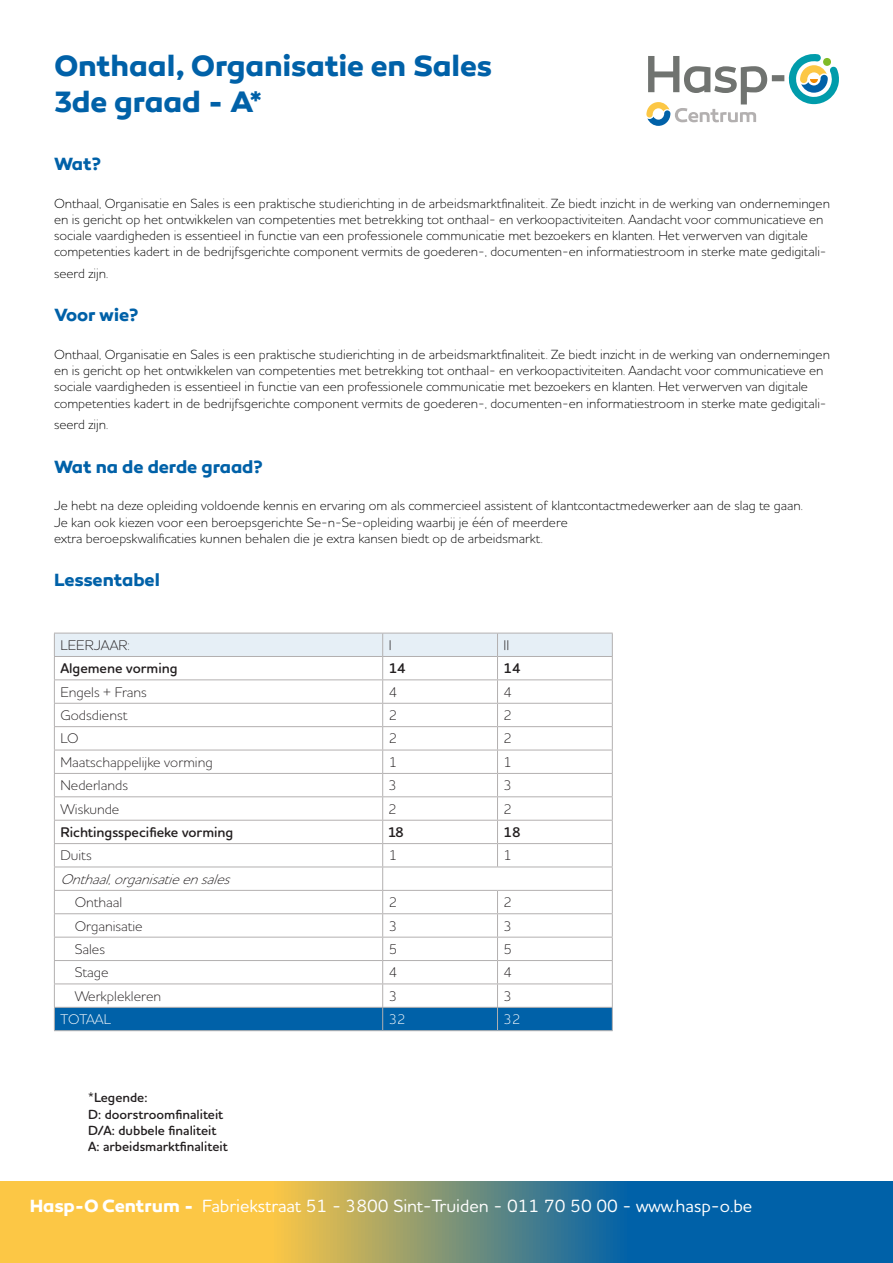
<style>
.page{position:relative;width:893px;height:1263px;background:#fff}
.page>*{position:absolute;margin:0;border:0;box-sizing:border-box;transform-origin:0 0}
.t1{font:700 30px "Canaro";letter-spacing:-.005em;color:#0061a8}
.t2{font:500 18px "Houschka Rounded";color:#fff}
.t3{font:700 18px "Canaro";letter-spacing:-.005em;color:#0061a8}
.t4{font:300 14.25px "Houschka Rounded";color:#231f20}
.t5{font:600 14.25px "Houschka Rounded";color:#231f20}
.t6{font:italic 300 14.25px "Houschka Rounded";color:#231f20}
.t7{font:300 14.25px "Houschka Rounded";letter-spacing:-.005em;color:#fff}
.t8{font:300 13.5px/16.2px "Houschka Rounded";color:#000}
.t9{font:600 13.5px "Houschka Rounded";color:#231f20}
.s1{font-family:"Canaro";font-weight:700}
</style>
<div class="page">
<svg style="left:54px;top:633px;width:559px;height:397px"></svg>
<hr style="left:54px;top:1030px;width:329px;height:1px;background:#b3b0b0">
<hr style="left:383px;top:1030px;width:114px;height:1px;background:#b3b0b0">
<hr style="left:497px;top:1030px;width:116px;height:1px;background:#b3b0b0">
<svg style="left:646px;top:54px;width:193px;height:72px"></svg>
<svg style="left:0;top:1181px;width:893px;height:82px;background:#7f9476"></svg>
<p class="t1" style="left:54px;top:48px;width:440px">Onthaal, Organisatie en Sales</p>
<p class="t1" style="left:54px;top:84px;width:209px">3de graad - A*</p>
<p class="t3" style="left:54px;top:153px;width:48px">Wat?</p>
<p class="t8" style="left:54px;top:195px;width:777px">Onthaal, Organisatie en Sales is een praktische studierichting in de arbeidsmarktfinaliteit. Ze biedt inzicht in de werking van ondernemingen en is gericht op het ontwikkelen van competenties met betrekking tot onthaal- en verkoopactiviteiten. Aandacht voor communicatieve en sociale vaardigheden is essentieel in functie van een professionele communicatie met bezoekers en klanten. Het verwerven van digitale competenties kadert in de bedrijfsgerichte component vermits de goederen-, documenten-en informatiestroom in sterke mate gedigitali-</p>
<p class="t8" style="left:54px;top:265px;width:56px">seerd zijn.</p>
<p class="t3" style="left:54px;top:304px;width:86px">Voor wie?</p>
<p class="t8" style="left:54px;top:346px;width:777px">Onthaal, Organisatie en Sales is een praktische studierichting in de arbeidsmarktfinaliteit. Ze biedt inzicht in de werking van ondernemingen en is gericht op het ontwikkelen van competenties met betrekking tot onthaal- en verkoopactiviteiten. Aandacht voor communicatieve en sociale vaardigheden is essentieel in functie van een professionele communicatie met bezoekers en klanten. Het verwerven van digitale competenties kadert in de bedrijfsgerichte component vermits de goederen-, documenten-en informatiestroom in sterke mate gedigitali-</p>
<p class="t8" style="left:54px;top:416px;width:56px">seerd zijn.</p>
<p class="t3" style="left:54px;top:455px;width:210px">Wat na de derde graad?</p>
<p class="t8" style="left:54px;top:497px;width:750px">Je hebt na deze opleiding voldoende kennis en ervaring om als commercieel assistent of klantcontactmedewerker aan de slag te gaan.</p>
<p class="t8" style="left:54px;top:513px;width:515px">Je kan ook kiezen voor een beroepsgerichte Se-n-Se-opleiding waarbij je één of meerdere</p>
<p class="t8" style="left:54px;top:529px;width:490px">extra beroepskwalificaties kunnen behalen die je extra kansen biedt op de arbeidsmarkt.</p>
<p class="t3" style="left:54px;top:568px;width:107px">Lessentabel</p>
<p class="t4" style="left:60px;top:636px;width:71px">LEERJAAR:</p>
<p class="t4" style="left:389px;top:636px;width:4px">I</p>
<p class="t4" style="left:503px;top:636px;width:7px">II</p>
<p class="t5" style="left:60px;top:659px;width:119px">Algemene vorming</p>
<p class="t5" style="left:389px;top:659px;width:19px">14</p>
<p class="t5" style="left:503px;top:659px;width:19px">14</p>
<p class="t4" style="left:60px;top:682px;width:88px">Engels + Frans</p>
<p class="t4" style="left:389px;top:682px;width:10px">4</p>
<p class="t4" style="left:503px;top:682px;width:10px">4</p>
<p class="t4" style="left:60px;top:706px;width:69px">Godsdienst</p>
<p class="t4" style="left:389px;top:706px;width:10px">2</p>
<p class="t4" style="left:503px;top:706px;width:10px">2</p>
<p class="t4" style="left:60px;top:729px;width:20px">LO</p>
<p class="t4" style="left:389px;top:729px;width:10px">2</p>
<p class="t4" style="left:503px;top:729px;width:10px">2</p>
<p class="t4" style="left:60px;top:752px;width:154px">Maatschappelijke vorming</p>
<p class="t4" style="left:389px;top:752px;width:10px">1</p>
<p class="t4" style="left:503px;top:752px;width:10px">1</p>
<p class="t4" style="left:60px;top:776px;width:69px">Nederlands</p>
<p class="t4" style="left:389px;top:776px;width:9px">3</p>
<p class="t4" style="left:503px;top:776px;width:10px">3</p>
<p class="t4" style="left:60px;top:799px;width:61px">Wiskunde</p>
<p class="t4" style="left:389px;top:799px;width:9px">2</p>
<p class="t4" style="left:503px;top:799px;width:10px">2</p>
<p class="t5" style="left:60px;top:823px;width:175px">Richtingsspecifieke vorming</p>
<p class="t5" style="left:389px;top:823px;width:17px">18</p>
<p class="t5" style="left:503px;top:823px;width:19px">18</p>
<p class="t4" style="left:60px;top:846px;width:33px">Duits</p>
<p class="t4" style="left:389px;top:846px;width:10px">1</p>
<p class="t4" style="left:503px;top:846px;width:10px">1</p>
<p class="t6" style="left:60px;top:869px;width:177px">Onthaal,organisatieensales</p>
<p class="t4" style="left:75px;top:893px;width:49px">Onthaal</p>
<p class="t4" style="left:389px;top:893px;width:10px">2</p>
<p class="t4" style="left:503px;top:893px;width:10px">2</p>
<p class="t4" style="left:75px;top:916px;width:70px">Organisatie</p>
<p class="t4" style="left:389px;top:916px;width:10px">3</p>
<p class="t4" style="left:503px;top:916px;width:10px">3</p>
<p class="t4" style="left:75px;top:940px;width:32px">Sales</p>
<p class="t4" style="left:389px;top:940px;width:10px">5</p>
<p class="t4" style="left:503px;top:940px;width:10px">5</p>
<p class="t4" style="left:75px;top:963px;width:35px">Stage</p>
<p class="t4" style="left:389px;top:963px;width:10px">4</p>
<p class="t4" style="left:503px;top:963px;width:10px">4</p>
<p class="t4" style="left:75px;top:986px;width:88px">Werkplekleren</p>
<p class="t4" style="left:389px;top:986px;width:10px">3</p>
<p class="t4" style="left:503px;top:986px;width:10px">3</p>
<p class="t7" style="left:60px;top:1010px;width:52px">TOTAAL</p>
<p class="t7" style="left:389px;top:1010px;width:19px">32</p>
<p class="t7" style="left:503px;top:1010px;width:19px">32</p>
<p class="t9" style="left:88px;top:1089px;width:61px">*Legende:</p>
<p class="t9" style="left:88px;top:1105px;width:137px">D: doorstroomfinaliteit</p>
<p class="t9" style="left:88px;top:1121px;width:130px">D/A: dubbele finaliteit</p>
<p class="t9" style="left:88px;top:1138px;width:141px">A: arbeidsmarktfinaliteit</p>
<p class="t2" style="left:30px;top:1194px;width:724px"><span class="s1">Hasp-O Centrum -</span> Fabriekstraat 51 - 3800 Sint-Truiden - 011 70 50 00 - www.hasp-o.be</p>
</div>
